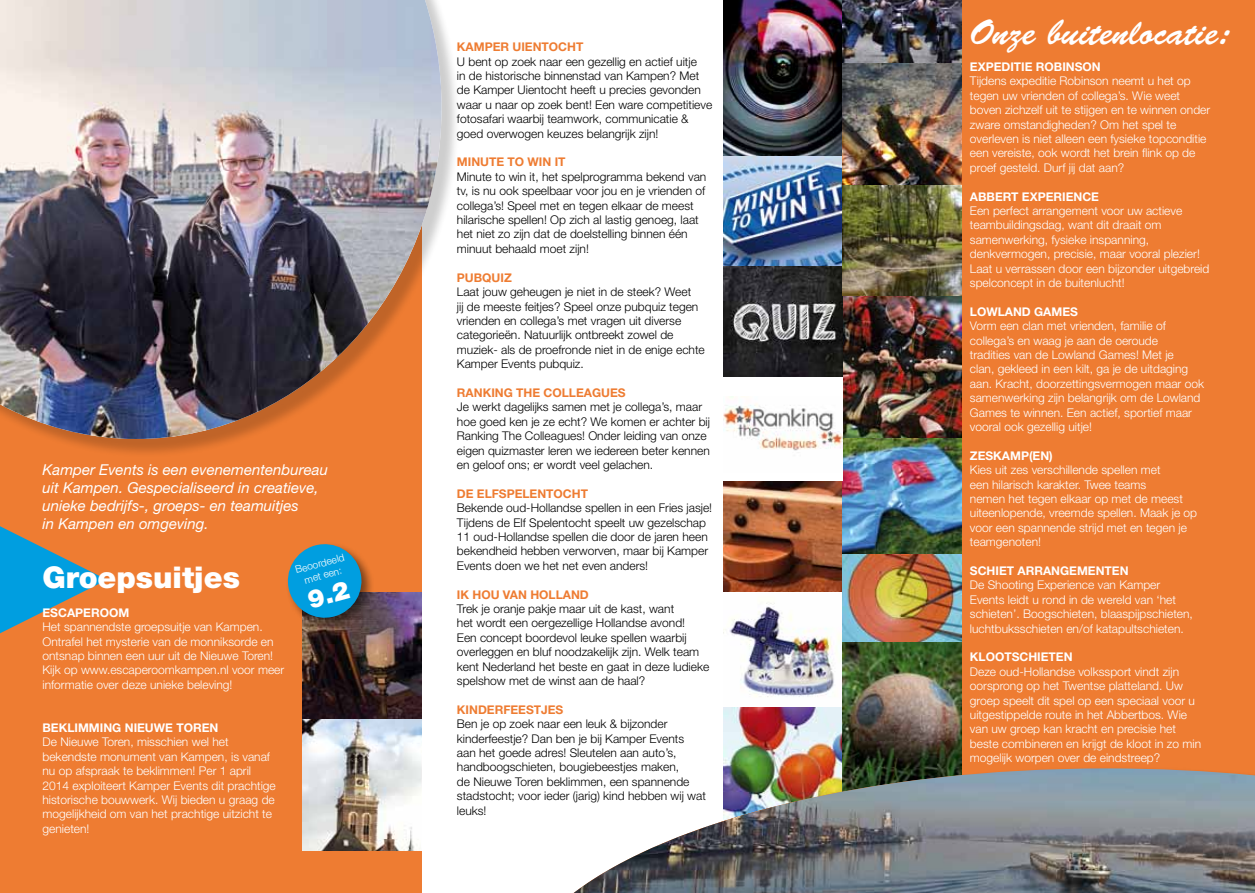
<style>
.page{position:relative;width:1255px;height:893px;background:#fff}
.page>*{position:absolute;margin:0;border:0;box-sizing:border-box;transform-origin:0 0}
.t1{font:36px "Brush Script Std";color:#fff}
.t2{font:900 30px "Helvetica Neue LT Std";color:#fff}
.t3{font:italic 15px/18px "Helvetica Neue LT Std";color:#fff}
.t4{font:300 12px/14.4px "Helvetica Neue LT Std";color:#fff}
.t5{font:300 12px/14.4px "Helvetica Neue LT Std";color:#000}
.t6{font:700 12px "Helvetica Neue LT Std";color:#fff}
.t7{font:700 12px "Helvetica Neue LT Std";color:#ee7c32}
.t8{font:300 10.05px/12.1px "Helvetica Neue LT Std";color:#fff;text-align:center}
</style>
<div class="page">
<div style="left:842px;top:0;width:412px;height:893px;background:#ee7c32"></div>
<div style="left:0;top:0;width:421px;height:893px;background:#ee7c32"></div>
<svg style="left:0;top:526px;width:107px;height:107px"></svg>
<div style="left:0;top:0;width:460px;height:458px;background:#000;opacity:.2"></div>
<img style="left:0;top:0;width:441px;height:439px">
<img style="left:302px;top:592px;width:119px;height:127px">
<img style="left:723px;top:0;width:119px;height:157px">
<img style="left:723px;top:707px;width:119px;height:59px">
<img style="left:842px;top:296px;width:119px;height:143px">
<img style="left:723px;top:591px;width:119px;height:106px">
<img style="left:723px;top:481px;width:119px;height:110px">
<img style="left:302px;top:719px;width:119px;height:131px">
<img style="left:842px;top:439px;width:119px;height:115px">
<img style="left:842px;top:641px;width:119px;height:125px">
<img style="left:723px;top:397px;width:119px;height:54px">
<img style="left:723px;top:157px;width:119px;height:110px">
<img style="left:842px;top:0;width:119px;height:63px">
<img style="left:842px;top:63px;width:119px;height:123px">
<img style="left:723px;top:267px;width:119px;height:110px">
<img style="left:573px;top:768px;width:681px;height:125px">
<div style="left:286px;top:542px;width:89px;height:89px;background:#000;opacity:.5"></div>
<img style="left:842px;top:186px;width:119px;height:110px">
<img style="left:842px;top:554px;width:119px;height:87px">
<svg style="left:286px;top:542px;width:79px;height:80px"></svg>
<p class="t3" style="left:43px;top:460px;width:287px">Kamper Events is een evenementenbureau uit Kampen. Gespecialiseerd in creatieve, unieke bedrijfs-, groeps- en teamuitjes<br>in Kampen en omgeving.</p>
<h2 class="t2" style="left:43px;top:559px;width:199px">Groepsuitjes</h2>
<p class="t6" style="left:43px;top:605px;width:88px">ESCAPEROOM</p>
<p class="t4" style="left:43px;top:619px;width:243px">Het spannendste groepsuitje van Kampen.<br>Ontrafel het mysterie van de monniksorde en ontsnap binnen een uur uit de Nieuwe Toren!<br>Kijk op www.escaperoomkampen.nl voor meer informatie over deze unieke beleving!</p>
<p class="t6" style="left:43px;top:720px;width:177px">BEKLIMMING NIEUWE TOREN</p>
<p class="t4" style="left:43px;top:735px;width:235px">De Nieuwe Toren, misschien wel het bekendste monument van Kampen, is vanaf nu op afspraak te beklimmen! Per 1 april 2014 exploiteert Kamper Events dit prachtige historische bouwwerk. Wij bieden u graag de mogelijkheid om van het prachtige uitzicht te genieten!</p>
<p class="t8" style="left:294px;top:564px;width:52px;rotate:-15deg">Beoordeeld met een:</p>
<p class="t7" style="left:457px;top:40px;width:128px">KAMPER UIENTOCHT</p>
<p class="t5" style="left:457px;top:54px;width:257px">U bent op zoek naar een gezellig en actief uitje<br>in de historische binnenstad van Kampen? Met de Kamper Uientocht heeft u precies gevonden waar u naar op zoek bent! Een ware competitieve fotosafari waarbij teamwork, communicatie &amp; goed overwogen keuzes belangrijk zijn!</p>
<p class="t7" style="left:457px;top:155px;width:110px">MINUTE TO WIN IT</p>
<p class="t5" style="left:457px;top:169px;width:251px">Minute to win it, het spelprogramma bekend van tv, is nu ook speelbaar voor jou en je vrienden of collega’s! Speel met en tegen elkaar de meest hilarische spellen! Op zich al lastig genoeg, laat het niet zo zijn dat de doelstelling binnen één minuut behaald moet zijn!</p>
<p class="t7" style="left:457px;top:270px;width:56px">PUBQUIZ</p>
<p class="t5" style="left:457px;top:284px;width:249px">Laat jouw geheugen je niet in de steek? Weet<br>jij de meeste feitjes? Speel onze pubquiz tegen vrienden en collega’s met vragen uit diverse categorieën. Natuurlijk ontbreekt zowel de muziek- als de proefronde niet in de enige echte Kamper Events pubquiz.</p>
<p class="t7" style="left:457px;top:385px;width:114px">RANKING THE COLLEAG</p>
<p class="t7" style="left:601px;top:385px;width:26px">UES</p>
<p class="t5" style="left:457px;top:400px;width:254px">Je werkt dagelijks samen met je collega’s, maar hoe goed ken je ze echt? We komen er achter bij Ranking The Colleagues! Onder leiding van onze eigen quizmaster leren we iedereen beter kennen en geloof ons; er wordt veel gelachen.</p>
<p class="t7" style="left:457px;top:486px;width:66px">DE ELFSPELE</p>
<p class="t7" style="left:537px;top:486px;width:52px">NTOCHT</p>
<p class="t5" style="left:457px;top:500px;width:257px">Bekende oud-Hollandse spellen in een Fries jasje!<br>Tijdens de Elf Spelentocht speelt uw gezelschap 11 oud-Hollandse spellen die door de jaren heen bekendheid hebben verworven, maar bij Kamper Events doen we het net even anders!</p>
<p class="t7" style="left:457px;top:587px;width:100px">IK HOU VAN HOLLA</p>
<p class="t7" style="left:571px;top:587px;width:19px">ND</p>
<p class="t5" style="left:457px;top:601px;width:254px">Trek je oranje pakje maar uit de kast, want<br>het wordt een oergezellige Hollandse avond!<br>Een concept boordevol leuke spellen waarbij overleggen en bluf noodzakelijk zijn. Welk team kent Nederland het beste en gaat in deze ludieke spelshow met de winst aan de haal?</p>
<p class="t7" style="left:457px;top:702px;width:108px">KINDERFEESTJES</p>
<p class="t5" style="left:457px;top:716px;width:250px">Ben je op zoek naar een leuk &amp; bijzonder kinderfeestje? Dan ben je bij Kamper Events aan het goede adres! Sleutelen aan auto’s, handboogschieten, bougiebeestjes maken,<br>de Nieuwe Toren beklimmen, een spannende stadstocht; voor ieder (jarig) kind hebben wij wat leuks!</p>
<h1 class="t1" style="left:969px;top:12px;width:261px">Onze buitenlocatie:</h1>
<p class="t6" style="left:969px;top:59px;width:132px">EXPEDITIE ROBINSON</p>
<p class="t4" style="left:969px;top:74px;width:242px">Tijdens expeditie Robinson neemt u het op tegen uw vrienden of collega’s. Wie weet boven zichzelf uit te stijgen en te winnen onder zware omstandigheden? Om het spel te overleven is niet alleen een fysieke topconditie een vereiste, ook wordt het brein flink op de proef gesteld. Durf jij dat aan?</p>
<p class="t6" style="left:969px;top:189px;width:129px">ABBERT EXPERIENCE</p>
<p class="t4" style="left:969px;top:203px;width:241px">Een perfect arrangement voor uw actieve teambuildingsdag, want dit draait om samenwerking, fysieke inspanning, denkvermogen, precisie, maar vooral plezier!<br>Laat u verrassen door een bijzonder uitgebreid spelconcept in de buitenlucht!</p>
<p class="t6" style="left:969px;top:304px;width:110px">LOWLAND GAMES</p>
<p class="t4" style="left:969px;top:318px;width:236px">Vorm een clan met vrienden, familie of collega’s en waag je aan de oeroude<br>tradities van de Lowland Games! Met je<br>clan, gekleed in een kilt, ga je de uitdaging aan. Kracht, doorzettingsvermogen maar ook samenwerking zijn belangrijk om de Lowland Games te winnen. Een actief, sportief maar vooral ook gezellig uitje!</p>
<p class="t6" style="left:969px;top:448px;width:84px">ZESKAMP(EN)</p>
<p class="t4" style="left:969px;top:462px;width:229px">Kies uit zes verschillende spellen met<br>een hilarisch karakter. Twee teams<br>nemen het tegen elkaar op met de meest uiteenlopende, vreemde spellen. Maak je op voor een spannende strijd met en tegen je teamgenoten!</p>
<p class="t6" style="left:969px;top:563px;width:58px">SCHIET ARRA</p>
<p class="t6" style="left:1051px;top:563px;width:79px">NGEMENTEN</p>
<p class="t4" style="left:969px;top:578px;width:224px">De Shooting Experience van Kamper Events leidt u rond in de wereld van ‘het schieten’. Boogschieten, blaaspijpschieten, luchtbuksschieten en/of katapultschieten.</p>
<p class="t6" style="left:969px;top:650px;width:104px">KLOOTSCHIETEN</p>
<p class="t4" style="left:969px;top:664px;width:233px">Deze oud-Hollandse volkssport vindt zijn oorsprong op het Twentse platteland. Uw groep speelt dit spel op een speciaal voor u uitgestippelde route in het Abbertbos. Wie van uw groep kan kracht en precisie het beste combineren en krijgt de kloot in zo min mogelijk worpen over de eindstreep?</p>
</div>
